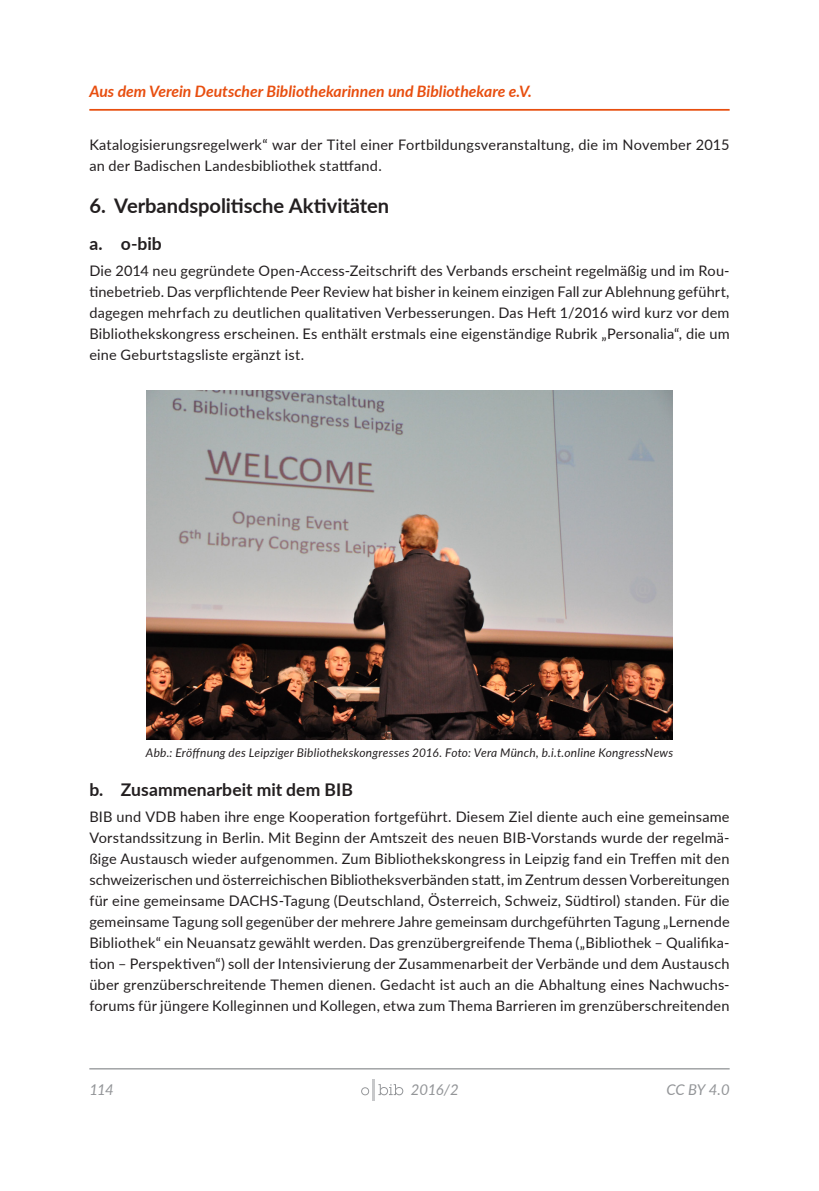
<style>
.page{position:relative;width:819px;height:1191px;background:#fff}
.page>*{position:absolute;margin:0;border:0;box-sizing:border-box;transform-origin:0 0}
.t1{font:700 20.12px "Lato";letter-spacing:-.005em;color:#231f20}
.t2{font:700 17.5px "Lato";letter-spacing:.005em;color:#231f20}
.t3{font:italic 700 15.75px "Lato";color:#e84e0f}
.t4{font:italic 14.88px "Lato";letter-spacing:-.025em;color:#939598}
.paragraph{font:14.53px/21px "Lato";letter-spacing:.015em;color:#231f20;text-align:justify}
.t5{font:italic 11.9px "Lato";letter-spacing:.02em;color:#231f20}
</style>
<div class="page">
<hr style="left:89px;top:1068px;width:640px;height:1px;background:#939598">
<hr style="left:372px;top:1079px;width:3px;height:21px;background:#c7c8ca">
<svg style="left:361px;top:1087px;width:8px;height:8px"></svg>
<svg style="left:378px;top:1084px;width:25px;height:11px"></svg>
<img style="left:147px;top:391px;width:525px;height:348px">
<hr style="left:89px;top:109px;width:640px;height:2px;background:#e84e0f">
<p class="t3" style="left:89px;top:80px;width:444px">Aus dem Verein Deutscher Bibliothekarinnen und Bibliothekare e.V.</p>
<p class="paragraph" style="left:89px;top:134px;width:641px">Katalogisierungsregelwerk“ war der Titel einer Fortbildungsveranstaltung, die im November 2015 an der Badischen Landesbibliothek stattfand.</p>
<p class="t1" style="left:89px;top:191px;width:301px">6. Verbandspolitische Aktivitäten</p>
<h3 class="t2" style="left:89px;top:230px;width:74px">a. o-bib</h3>
<p class="paragraph" style="left:89px;top:260px;width:641px">Die 2014 neu gegründete Open-Access-Zeitschrift des Verbands erscheint regelmäßig und im Rou&shy;tinebetrieb. Das verpflichtende Peer Review hat bisher in keinem einzigen Fall zur Ablehnung geführt, dagegen mehrfach zu deutlichen qualitativen Verbesserungen. Das Heft 1/2016 wird kurz vor dem Bibliothekskongress erscheinen. Es enthält erstmals eine eigenständige Rubrik „Personalia“, die um eine Geburtstagsliste ergänzt ist.</p>
<p class="t5" style="left:146px;top:744px;width:528px">Abb.: Eröffnung des Leipziger Bibliothekskongresses 2016. Foto: Vera Münch, b.i.t.online KongressNews</p>
<h3 class="t2" style="left:89px;top:776px;width:265px">b. Zusammenarbeit mit dem BIB</h3>
<p class="paragraph" style="left:89px;top:806px;width:641px">BIB und VDB haben ihre enge Kooperation fortgeführt. Diesem Ziel diente auch eine gemeinsame Vorstandssitzung in Berlin. Mit Beginn der Amtszeit des neuen BIB-Vorstands wurde der regelmä&shy;ßige Austausch wieder aufgenommen. Zum Bibliothekskongress in Leipzig fand ein Treffen mit den schweizerischen und österreichischen Bibliotheksverbänden statt, im Zentrum dessen Vorbereitungen für eine gemeinsame DACHS-Tagung (Deutschland, Österreich, Schweiz, Südtirol) standen. Für die gemeinsame Tagung soll gegenüber der mehrere Jahre gemeinsam durchgeführten Tagung „Lernende Bibliothek“ ein Neuansatz gewählt werden. Das grenzübergreifende Thema („Bibliothek – Qualifika&shy;tion – Perspektiven“) soll der Intensivierung der Zusammenarbeit der Verbände und dem Austausch über grenzüberschreitende Themen dienen. Gedacht ist auch an die Abhaltung eines Nachwuchs&shy;forums für jüngere Kolleginnen und Kollegen, etwa zum Thema Barrieren im grenzüberschreitenden</p>
<p class="t4" style="left:89px;top:1079px;width:26px">114</p>
<p class="t4" style="left:411px;top:1079px;width:49px">2016/2</p>
<p class="t4" style="left:666px;top:1079px;width:65px">CC BY 4.0</p>
</div>
